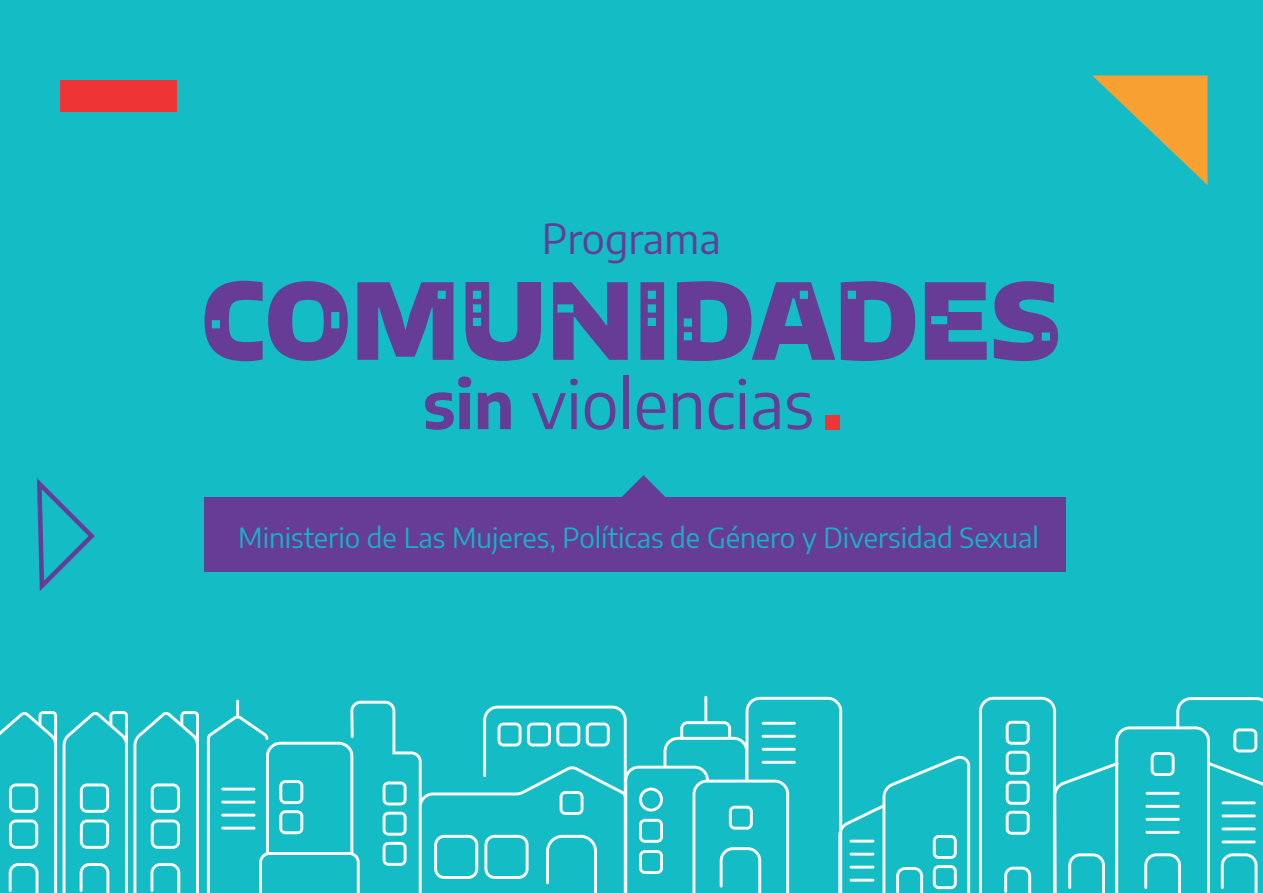
<style>
.page{position:relative;width:1263px;height:893px;background:#14bcc5}
.page>*{position:absolute;margin:0;border:0;box-sizing:border-box;transform-origin:0 0}
.t1{font:66.3px "Encode Sans";color:#663c97}
.t2{font:41.55px "Encode Sans";color:#663c97}
.t3{font:27.75px "Encode Sans";color:#16b3c3}
.s1{font-weight:700}
</style>
<div class="page">
<svg style="left:0;top:711px;width:57px;height:182px"></svg>
<svg style="left:63px;top:711px;width:136px;height:182px"></svg>
<svg style="left:207px;top:696px;width:763px;height:197px"></svg>
<hr style="left:849px;top:840px;width:25px;height:3px;background:#fff">
<hr style="left:849px;top:853px;width:25px;height:3px;background:#fff">
<hr style="left:849px;top:866px;width:25px;height:3px;background:#fff">
<hr style="left:849px;top:879px;width:25px;height:3px;background:#fff">
<svg style="left:933px;top:865px;width:24px;height:24px"></svg>
<svg style="left:933px;top:835px;width:24px;height:24px"></svg>
<svg style="left:979px;top:697px;width:284px;height:196px"></svg>
<svg style="left:1233px;top:728px;width:24px;height:24px"></svg>
<hr style="left:1221px;top:801px;width:35px;height:3px;background:#fff">
<hr style="left:1221px;top:814px;width:35px;height:3px;background:#fff">
<hr style="left:1221px;top:827px;width:35px;height:3px;background:#fff">
<hr style="left:1221px;top:840px;width:35px;height:3px;background:#fff">
<hr style="left:1145px;top:792px;width:35px;height:3px;background:#fff">
<hr style="left:1145px;top:805px;width:35px;height:3px;background:#fff">
<hr style="left:1145px;top:818px;width:35px;height:3px;background:#fff">
<hr style="left:1145px;top:831px;width:35px;height:3px;background:#fff">
<svg style="left:1151px;top:752px;width:23px;height:24px"></svg>
<svg style="left:357px;top:282px;width:96px;height:78px"></svg>
<svg style="left:205px;top:281px;width:143px;height:80px"></svg>
<svg style="left:553px;top:282px;width:75px;height:78px"></svg>
<svg style="left:925px;top:282px;width:62px;height:78px"></svg>
<svg style="left:465px;top:282px;width:76px;height:79px"></svg>
<svg style="left:640px;top:282px;width:24px;height:78px;background:#5b4c9d"></svg>
<svg style="left:841px;top:281px;width:74px;height:80px"></svg>
<svg style="left:677px;top:281px;width:158px;height:80px"></svg>
<svg style="left:994px;top:281px;width:64px;height:80px"></svg>
<div style="left:826px;top:416px;width:14px;height:14px;background:#ee3435"></div>
<div style="left:205px;top:497px;width:861px;height:75px;background:#663c97"></div>
<svg style="left:622px;top:475px;width:44px;height:22px"></svg>
<svg style="left:37px;top:478px;width:58px;height:113px"></svg>
<svg style="left:1092px;top:75px;width:115px;height:110px"></svg>
<div style="left:60px;top:80px;width:117px;height:32px;background:#ee3435"></div>
<h2 class="t2" style="left:542px;top:209px;width:180px">Programa</h2>
<h1 class="t1" style="left:423px;top:358px;width:392px"><span class="s1">sin</span> violencias</h1>
<p class="t3" style="left:238px;top:518px;width:802px">Ministerio de Las Mujeres, Políticas de Género y Diversidad Sexual</p>
</div>
